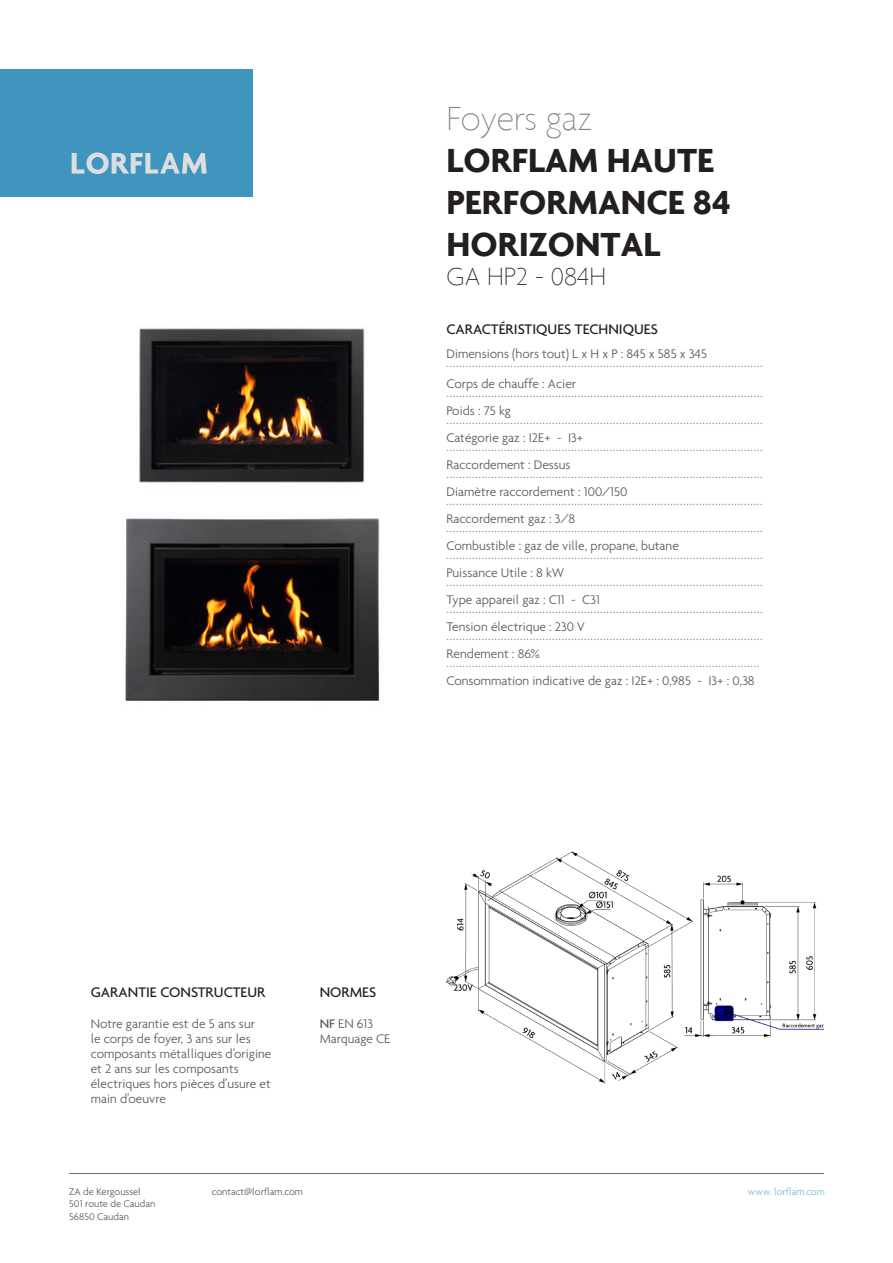
<style>
.page{position:relative;width:893px;height:1263px;background:#fff}
.page>*{position:absolute;margin:0;border:0;box-sizing:border-box;transform-origin:0 0}
.t1{font:700 36px/42px "Agenda";color:#231f20}
.t2{font:100 27px "Agenda";color:#231f20}
.t3{font:500 15px "Agenda";color:#231f20}
.t4{font:300 13.5px/18px "Agenda";color:#808285}
.t5{font:300 13.5px/15px "Agenda";color:#57585a}
.t6{font:300 10.5px "Agenda";color:#57585a}
.t7{font:300 10.5px "Agenda";color:#79b5d2}
.s1{font-weight:100;color:#808285}
.s2{color:#57585a}
.s3{font-weight:500}
</style>
<div class="page">
<hr style="left:69px;top:1173px;width:755px;height:1px;background:#6c6d70">
<div style="left:0;top:69px;width:252px;height:128px;background:#4095be"></div>
<svg style="left:72px;top:152px;width:135px;height:22px"></svg>
<img style="left:139px;top:328px;width:226px;height:155px">
<img style="left:125px;top:518px;width:255px;height:183px">
<img style="left:446px;top:851px;width:378px;height:233px">
<p class="t1" style="left:446px;top:97px;width:286px"><span class="s1">Foyers gaz<br></span>LORFLAM HAUTE<br>PERFORMANCE 84<br>HORIZONTAL</p>
<p class="t2" style="left:446px;top:261px;width:161px">GA HP2 - 084H</p>
<p class="t3" style="left:446px;top:320px;width:213px">CARACTÉRISTIQUES TECHNIQUES</p>
<p class="t5" style="left:446px;top:346px;width:262px">Dimensions (hors tout) L x H x P : 845 x 585 x 345</p>
<p class="t4" style="left:446px;top:354px;width:318px">...................................................................................................</p>
<p class="t5" style="left:446px;top:376px;width:131px">Corps de chauffe : Acier</p>
<p class="t4" style="left:446px;top:384px;width:318px">...................................................................................................</p>
<p class="t5" style="left:446px;top:403px;width:66px">Poids : 75 kg</p>
<p class="t4" style="left:446px;top:411px;width:318px">...................................................................................................</p>
<p class="t5" style="left:446px;top:430px;width:138px">Catégorie gaz : I2E+ - I3+</p>
<p class="t4" style="left:446px;top:438px;width:318px">...................................................................................................</p>
<p class="t5" style="left:446px;top:457px;width:126px">Raccordement : Dessus</p>
<p class="t4" style="left:446px;top:465px;width:318px">...................................................................................................</p>
<p class="t5" style="left:446px;top:484px;width:183px">Diamètre raccordement : 100/150</p>
<p class="t4" style="left:446px;top:492px;width:318px">...................................................................................................</p>
<p class="t5" style="left:446px;top:511px;width:130px">Raccordement gaz : 3/8</p>
<p class="t4" style="left:446px;top:519px;width:318px">...................................................................................................</p>
<p class="t5" style="left:446px;top:538px;width:234px">Combustible : gaz de ville, propane, butane</p>
<p class="t4" style="left:446px;top:546px;width:318px">...................................................................................................</p>
<p class="t5" style="left:446px;top:565px;width:119px">Puissance Utile : 8 kW</p>
<p class="t4" style="left:446px;top:573px;width:318px">...................................................................................................</p>
<p class="t5" style="left:446px;top:592px;width:155px">Type appareil gaz : C11 - C31</p>
<p class="t4" style="left:446px;top:600px;width:318px">...................................................................................................</p>
<p class="t5" style="left:446px;top:619px;width:140px">Tension électrique : 230 V</p>
<p class="t4" style="left:446px;top:627px;width:318px">...................................................................................................<br><span class="s2">Rendement : 86%</span></p>
<p class="t4" style="left:446px;top:654px;width:314px">..................................................................................................<br><span class="s2">Consommation indicative de gaz : I2E+ : 0,985 - I3+ : 0,38</span></p>
<p class="t3" style="left:91px;top:983px;width:176px">GARANTIE CONSTRUCTEUR</p>
<p class="t5" style="left:91px;top:1016px;width:182px">Notre garantie est de 5 ans sur<br>le corps de foyer, 3 ans sur les composants métalliques d’origine et 2 ans sur les composants électriques hors pièces d’usure et main d’oeuvre</p>
<p class="t3" style="left:320px;top:983px;width:58px">NORMES</p>
<p class="t5" style="left:320px;top:1016px;width:55px"><span class="s3">NF</span> EN 613</p>
<p class="t5" style="left:320px;top:1031px;width:72px">Marquage CE</p>
<p class="t6" style="left:69px;top:1185px;width:73px">ZA de Kergoussel</p>
<p class="t6" style="left:69px;top:1198px;width:87px">501 route de Caudan</p>
<p class="t6" style="left:69px;top:1210px;width:61px">56850 Caudan</p>
<p class="t6" style="left:212px;top:1185px;width:93px">contact@lorflam.com</p>
<p class="t7" style="left:748px;top:1185px;width:78px">www. lorflam.com</p>
</div>
